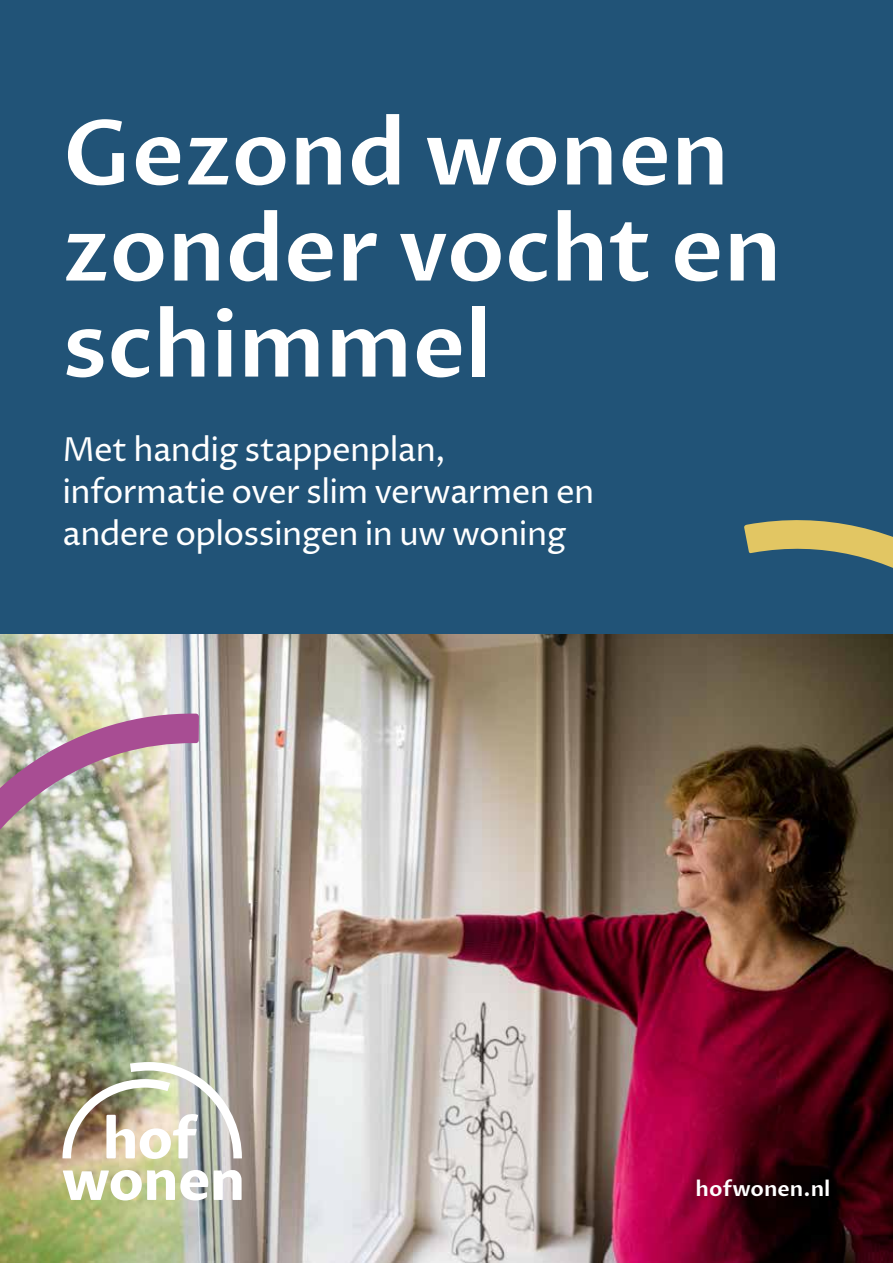
<style>
.page{position:relative;width:893px;height:1263px;background:#fff}
.page>*{position:absolute;margin:0;border:0;box-sizing:border-box;transform-origin:0 0}
.t1{font:600 90px/96px "Proza Libre";color:#fff}
.t2{font:33px/42px "Proza Libre";letter-spacing:-.02em;color:#fff}
.t3{font:600 21px "Proza Libre";color:#fff}
</style>
<div class="page">
<img style="left:0;top:633px;width:893px;height:630px">
<div style="left:0;top:0;width:893px;height:633px;background:#215377"></div>
<svg style="left:214px;top:1170px;width:28px;height:30px"></svg>
<svg style="left:63px;top:1169px;width:145px;height:31px"></svg>
<img style="left:63px;top:1062px;width:179px;height:97px">
<svg style="left:744px;top:520px;width:149px;height:320px"></svg>
<img style="left:0;top:713px;width:199px;height:365px">
<h1 class="t1" style="left:63px;top:107px;width:721px">Gezond wonen zonder vocht en schimmel</h1>
<p class="t2" style="left:63px;top:428px;width:533px">Met handig stappenplan, informatie over slim verwarmen en andere oplossingen in uw woning</p>
<p class="t3" style="left:696px;top:1176px;width:136px">hofwonen.nl</p>
</div>
